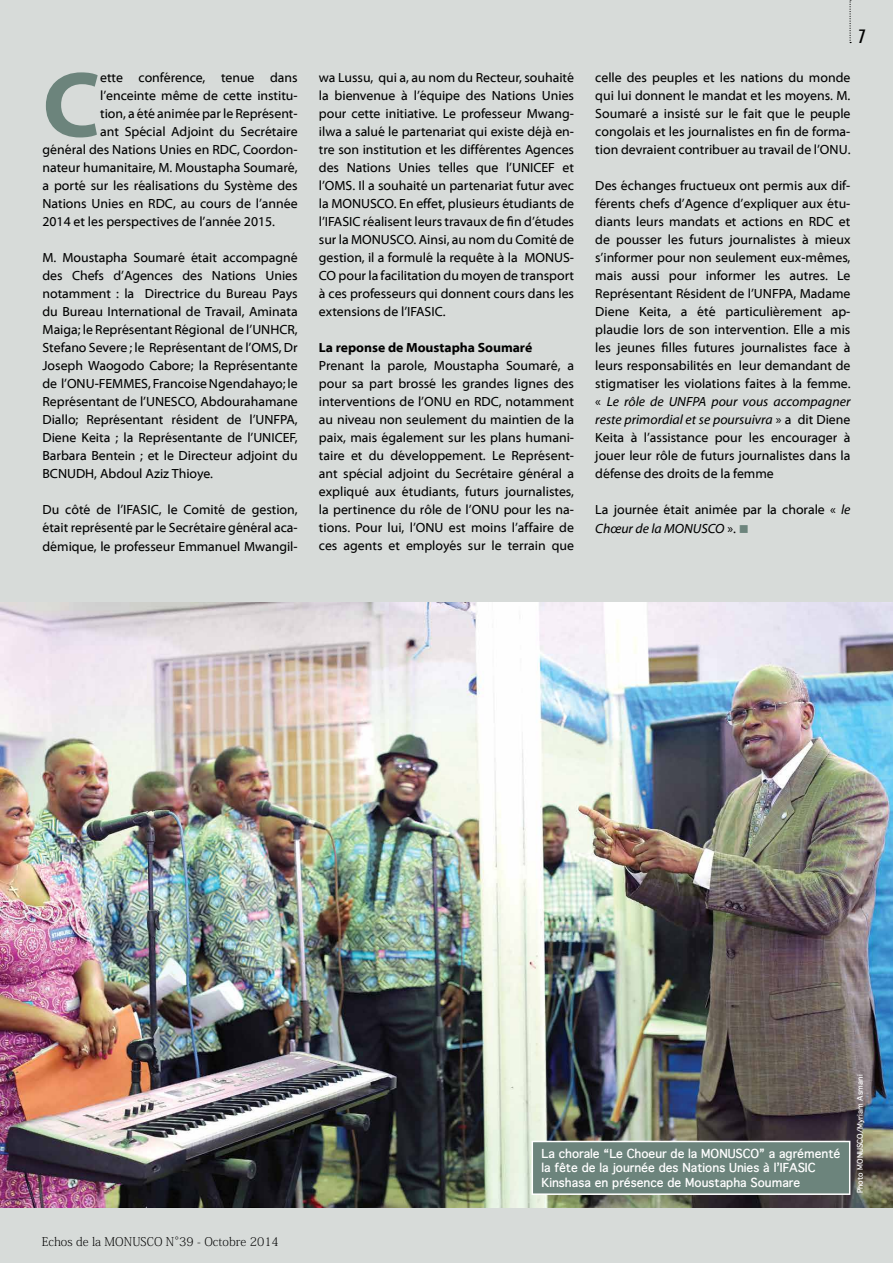
<style>
.page{position:relative;width:893px;height:1263px;background:#d7dbd9}
.page>*{position:absolute;margin:0;border:0;box-sizing:border-box;transform-origin:0 0}
.t1{font:700 93.45px "Myriad Web Pro";color:#6c847c}
.t2{font:500 condensed 18px "Futura";color:#000}
.t3{font:13.35px/18px "Myriad Web Pro";color:#000;text-align:justify}
.t4{font:700 13.35px "Myriad Web Pro";color:#000}
.t5{font:700 12px/14.4px "Thonburi";letter-spacing:-.01em;color:#fff}
.t6{font:200 12px "Koz Min Pr 6 N";color:#000}
.t7{font:700 7.5px "Thonburi";color:#fff}
.s1{font-style:italic}
.s2{color:#6c847c}
</style>
<div class="page">
<img style="left:0;top:602px;width:893px;height:605px">
<div style="left:532px;top:1141px;width:318px;height:53px;background:#6c847c"></div>
<div style="left:531px;top:1141px;width:319px;height:54px;border:2px solid #fff"></div>
<svg style="left:849px;top:0;width:2px;height:43px"></svg>
<h1 class="t1" style="left:43px;top:54px;width:59px">C</h1>
<p class="t3" style="left:100px;top:69px;width:199px">ette conférence, tenue dans</p>
<p class="t3" style="left:100px;top:87px;width:199px">l’enceinte même de cette institu-</p>
<p class="t3" style="left:100px;top:105px;width:199px">tion, a été animée par le Représent-</p>
<p class="t3" style="left:100px;top:123px;width:199px">ant Spécial Adjoint du Secrétaire</p>
<p class="t3" style="left:43px;top:141px;width:257px">général des Nations Unies en RDC, Coordon-</p>
<p class="t3" style="left:43px;top:159px;width:257px">nateur humanitaire, M. Moustapha Soumaré,</p>
<p class="t3" style="left:43px;top:177px;width:257px">a porté sur les réalisations du Système des</p>
<p class="t3" style="left:43px;top:195px;width:257px">Nations Unies en RDC, au cours de l’année</p>
<p class="t3" style="left:43px;top:213px;width:234px">2014 et les perspectives de l’année 2015.</p>
<p class="t3" style="left:43px;top:249px;width:257px">M. Moustapha Soumaré était accompagné des Chefs d’Agences des Nations Unies notamment : la Directrice du Bureau Pays du Bureau International de Travail, Aminata Maiga; le Représentant Régional de l’UNHCR, Stefano Severe ; le Représentant de l’OMS, Dr Joseph Waogodo Cabore; la Représentante de l’ONU-FEMMES, Francoise Ngendahayo; le Représentant de l’UNESCO, Abdourahamane Diallo; Représentant résident de l’UNFPA, Diene Keita ; la Représentante de l’UNICEF, Barbara Bentein ; et le Directeur adjoint du BCNUDH, Abdoul Aziz Thioye.</p>
<p class="t3" style="left:43px;top:501px;width:257px">Du côté de l’IFASIC, le Comité de gestion, était représenté par le Secrétaire général aca&shy;démique, le professeur Emmanuel Mwangil-</p>
<p class="t3" style="left:319px;top:69px;width:257px">wa Lussu, qui a, au nom du Recteur, souhaité la bienvenue à l’équipe des Nations Unies pour cette initiative. Le professeur Mwang&shy;ilwa a salué le partenariat qui existe déjà en&shy;tre son institution et les différentes Agences des Nations Unies telles que l’UNICEF et l’OMS. Il a souhaité un partenariat futur avec la MONUSCO. En effet, plusieurs étudiants de l’IFASIC réalisent leurs travaux de fin d’études sur la MONUSCO. Ainsi, au nom du Comité de gestion, il a formulé la requête à la MONUS-CO pour la facilitation du moyen de transport à ces professeurs qui donnent cours dans les extensions de l’IFASIC.</p>
<p class="t4" style="left:319px;top:341px;width:215px">La reponse de Moustapha Soumaré</p>
<p class="t3" style="left:319px;top:357px;width:257px">Prenant la parole, Moustapha Soumaré, a pour sa part brossé les grandes lignes des interventions de l’ONU en RDC, notamment au niveau non seulement du maintien de la paix, mais également sur les plans humani&shy;taire et du développement. Le Représent&shy;ant spécial adjoint du Secrétaire général a expliqué aux étudiants, futurs journalistes, la pertinence du rôle de l’ONU pour les na&shy;tions. Pour lui, l’ONU est moins l’affaire de ces agents et employés sur le terrain que</p>
<h2 class="t2" style="left:858px;top:25px;width:9px">7</h2>
<p class="t3" style="left:595px;top:69px;width:257px">celle des peuples et les nations du monde qui lui donnent le mandat et les moyens. M.<br>Soumaré a insisté sur le fait que le peuple congolais et les journalistes en fin de forma&shy;tion devraient contribuer au travail de l’ONU.</p>
<p class="t3" style="left:595px;top:177px;width:257px">Des échanges fructueux ont permis aux dif&shy;férents chefs d’Agence d’expliquer aux étu&shy;diants leurs mandats et actions en RDC et de pousser les futurs journalistes à mieux s’informer pour non seulement eux-mêmes, mais aussi pour informer les autres. Le Représentant Résident de l’UNFPA, Madame Diene Keita, a été particulièrement ap&shy;plaudie lors de son intervention. Elle a mis les jeunes filles futures journalistes face à leurs responsabilités en leur demandant de stigmatiser les violations faites à la femme. « <span class="s1">Le rôle de UNFPA pour vous accompagner reste primordial et se poursuivra</span> » a dit Diene Keita à l’assistance pour les encourager à jouer leur rôle de futurs journalistes dans la défense des droits de la femme</p>
<p class="t3" style="left:595px;top:501px;width:257px">La journée était animée par la chorale « <span class="s1">le<br>Chœur de la MONUSCO</span> ». <span class="s2">■</span></p>
<p class="t6" style="left:42px;top:1235px;width:239px">Echos de la MONUSCO N°39 - Octobre 2014</p>
<p class="t5" style="left:542px;top:1146px;width:300px">La chorale “Le Choeur de la MONUSCO” a agrémenté la fête de la journée des Nations Unies à l’IFASIC<br>Kinshasa en présence de Moustapha Soumare</p>
<p class="t7" style="left:854px;top:1193px;width:120px;rotate:-90deg">Photo MONUSCO/Myriam Asmani</p>
</div>
